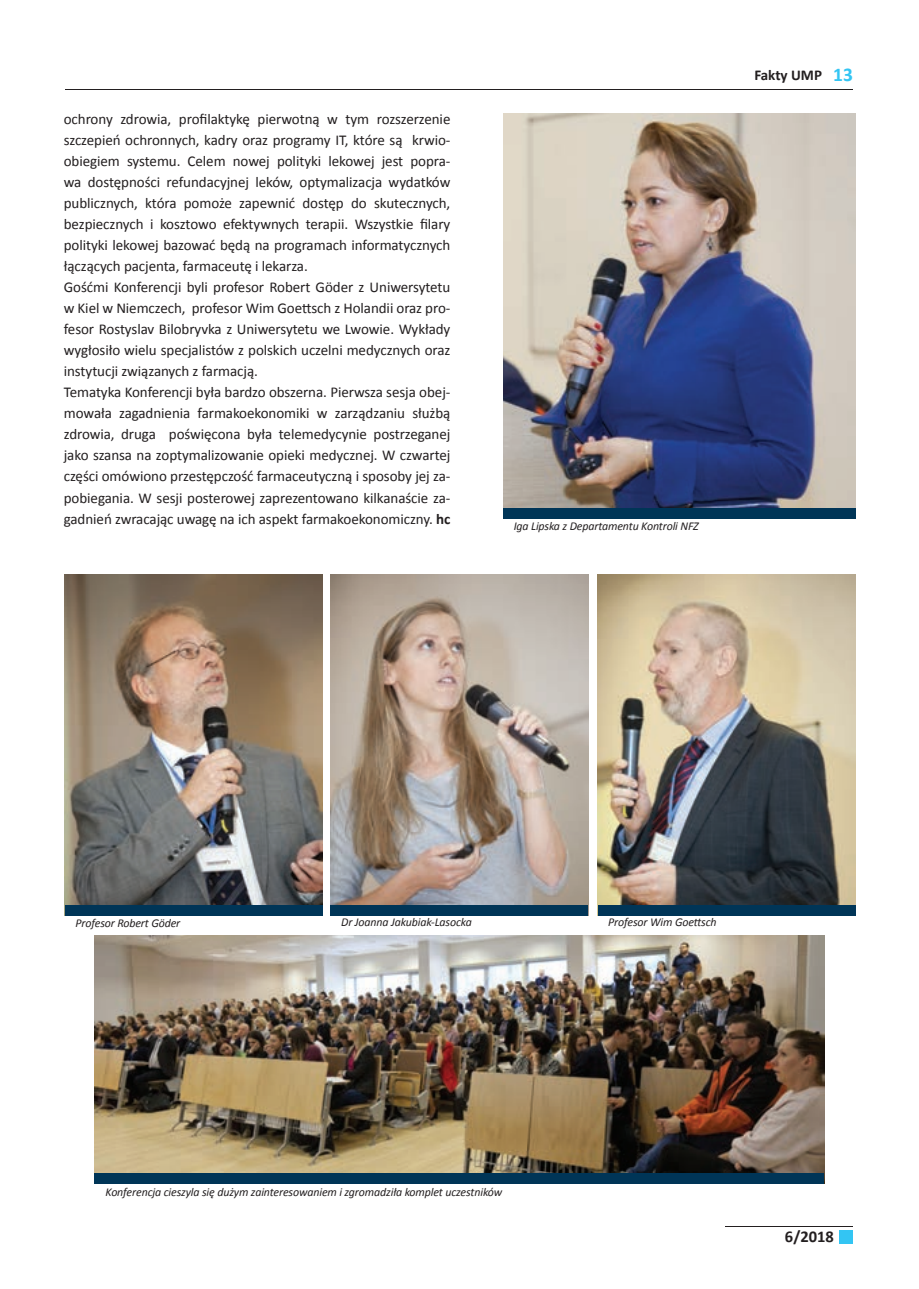
<style>
.page{position:relative;width:919px;height:1289px;background:#fff}
.page>*{position:absolute;margin:0;border:0;box-sizing:border-box;transform-origin:0 0}
.t1{font:700 16.5px "Calibri";color:#231f20}
.t2{font:15px/21px "Calibri";letter-spacing:-.005em;color:#231f20}
.t3{font:700 15px "Calibri";color:#231f20}
.t4{font:italic 12px "Calibri";letter-spacing:-.01em;color:#231f20}
.s1{font-weight:700}
.s2{font-size:19.5px;color:#33c5f3}
</style>
<div class="page">
<hr style="left:66px;top:89px;width:787px;height:1px;background:#231f20">
<div style="left:839px;top:1229px;width:14px;height:14px;background:#33c5f3"></div>
<hr style="left:725px;top:1226px;width:127px;height:1px;background:#231f20">
<img style="left:597px;top:575px;width:258px;height:330px">
<div style="left:597px;top:905px;width:258px;height:10px;background:#003557"></div>
<img style="left:330px;top:575px;width:258px;height:330px">
<div style="left:330px;top:905px;width:258px;height:10px;background:#003557"></div>
<img style="left:65px;top:575px;width:257px;height:330px">
<div style="left:65px;top:905px;width:257px;height:10px;background:#003557"></div>
<img style="left:503px;top:114px;width:352px;height:394px">
<div style="left:503px;top:508px;width:352px;height:10px;background:#003557"></div>
<img style="left:95px;top:935px;width:729px;height:238px">
<div style="left:95px;top:1173px;width:729px;height:10px;background:#003557"></div>
<p class="t2" style="left:64px;top:109px;width:388px">ochrony zdrowia, profilaktykę pierwotną w tym rozszerzenie szczepień ochronnych, kadry oraz programy IT, które są krwio&shy;obiegiem systemu. Celem nowej polityki lekowej jest popra&shy;wa dostępności refundacyjnej leków, optymalizacja wydatków publicznych, która pomoże zapewnić dostęp do skutecznych, bezpiecznych i kosztowo efektywnych terapii. Wszystkie filary polityki lekowej bazować będą na programach informatycznych łączących pacjenta, farmaceutę i lekarza.<br>Gośćmi Konferencji byli profesor Robert Göder z Uniwersytetu w Kiel w Niemczech, profesor Wim Goettsch z Holandii oraz pro&shy;fesor Rostyslav Bilobryvka z Uniwersytetu we Lwowie. Wykłady wygłosiło wielu specjalistów z polskich uczelni medycznych oraz instytucji związanych z farmacją.<br>Tematyka Konferencji była bardzo obszerna. Pierwsza sesja obej&shy;mowała zagadnienia farmakoekonomiki w zarządzaniu służbą zdrowia, druga poświęcona była telemedycynie postrzeganej jako szansa na zoptymalizowanie opieki medycznej. W czwartej części omówiono przestępczość farmaceutyczną i sposoby jej za&shy;pobiegania. W sesji posterowej zaprezentowano kilkanaście za&shy;gadnień zwracając uwagę na ich aspekt farmakoekonomiczny. <span class="s1">hc</span></p>
<p class="t3" style="left:754px;top:66px;width:100px">Fakty UMP <span class="s2">13</span></p>
<p class="t4" style="left:513px;top:517px;width:187px">Iga Lipska z Departamentu Kontroli NFZ</p>
<p class="t4" style="left:75px;top:914px;width:106px">Profesor Robert Göder</p>
<p class="t4" style="left:341px;top:913px;width:132px">Dr Joanna Jakubiak-Lasocka</p>
<p class="t4" style="left:608px;top:914px;width:110px">Profesor Wim Goettsch</p>
<p class="t4" style="left:105px;top:1183px;width:398px">Konferencja cieszyla się dużym zainteresowaniem i zgromadziła komplet uczestników</p>
<p class="t1" style="left:784px;top:1225px;width:50px">6/2018</p>
</div>
